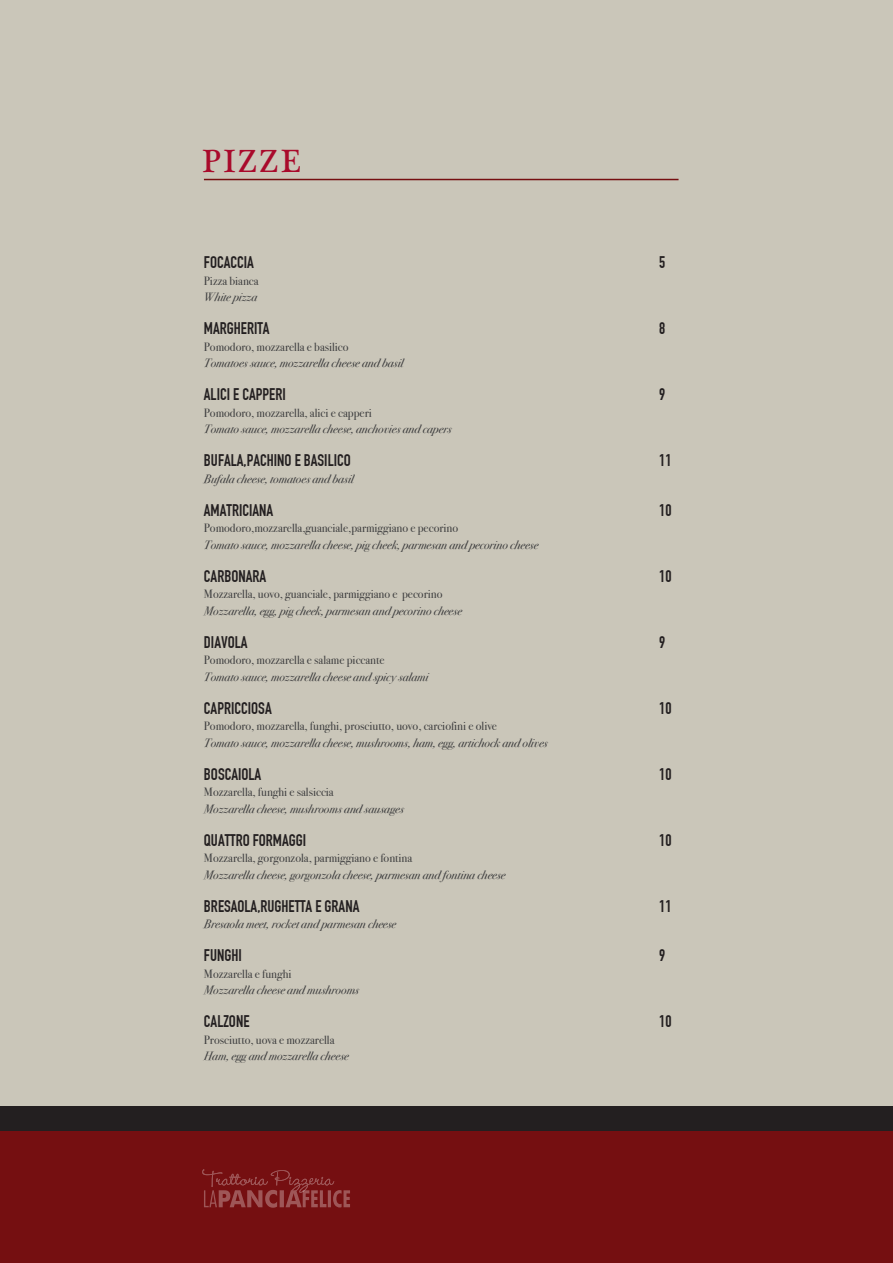
<style>
.page{position:relative;width:893px;height:1263px;background:#cac6b9}
.page>*{position:absolute;margin:0;border:0;box-sizing:border-box;transform-origin:0 0}
.t1{font:33px "Plantagenet Cherokee";letter-spacing:.075em;color:#a90a2b}
.t2{font:700 16.5px "DIN Condensed";color:#231f20}
.t3{font:italic 12px "Bodoni Svty Two OSITCTT";color:#3e3e3f}
.t4{font:12px "Bodoni Svty Two OSITCTT";color:#3e3e3f}
</style>
<div class="page">
<div style="left:0;top:1128px;width:893px;height:135px;background:#750f11"></div>
<div style="left:0;top:1106px;width:893px;height:24px;background:#231f20"></div>
<svg style="left:202px;top:1169px;width:148px;height:39px"></svg>
<hr style="left:204px;top:179px;width:474px;height:1px;background:#750f11">
<h1 class="t1" style="left:202px;top:142px;width:100px">PIZZE</h1>
<h2 class="t2" style="left:204px;top:253px;width:52px">FOCACCIA</h2>
<p class="t4" style="left:204px;top:273px;width:56px">Pizza bianca</p>
<p class="t3" style="left:204px;top:290px;width:55px">White pizza</p>
<h2 class="t2" style="left:204px;top:319px;width:67px">MARGHERITA</h2>
<p class="t4" style="left:204px;top:339px;width:146px">Pomodoro, mozzarella e basilico</p>
<p class="t3" style="left:204px;top:356px;width:201px">Tomatoes sauce, mozzarella cheese and basil</p>
<h2 class="t2" style="left:204px;top:385px;width:83px">ALICI E CAPPERI</h2>
<p class="t4" style="left:204px;top:405px;width:169px">Pomodoro, mozzarella, alici e capperi</p>
<p class="t3" style="left:204px;top:422px;width:249px">Tomato sauce, mozzarella cheese, anchovies and capers</p>
<h2 class="t2" style="left:204px;top:451px;width:148px">BUFALA,PACHINO E BASILICO</h2>
<p class="t3" style="left:204px;top:471px;width:151px">Bufala cheese, tomatoes and basil</p>
<h2 class="t2" style="left:204px;top:500px;width:71px">AMATRICIANA</h2>
<p class="t4" style="left:204px;top:521px;width:256px">Pomodoro,mozzarella,guanciale,parmiggiano e pecorino</p>
<p class="t3" style="left:204px;top:537px;width:336px">Tomato sauce, mozzarella cheese, pig cheek, parmesan and pecorino cheese</p>
<h2 class="t2" style="left:204px;top:566px;width:64px">CARBONARA</h2>
<p class="t4" style="left:204px;top:587px;width:240px">Mozzarella, uovo, guanciale, parmiggiano e pecorino</p>
<p class="t3" style="left:204px;top:603px;width:259px">Mozzarella, egg, pig cheek, parmesan and pecorino cheese</p>
<h2 class="t2" style="left:204px;top:632px;width:45px">DIAVOLA</h2>
<p class="t4" style="left:204px;top:653px;width:182px">Pomodoro, mozzarella e salame piccante</p>
<p class="t3" style="left:204px;top:669px;width:226px">Tomato sauce, mozzarella cheese and spicy salami</p>
<h2 class="t2" style="left:204px;top:698px;width:69px">CAPRICCIOSA</h2>
<p class="t4" style="left:204px;top:719px;width:295px">Pomodoro, mozzarella, funghi, prosciutto, uovo, carciofini e olive</p>
<p class="t3" style="left:204px;top:735px;width:345px">Tomato sauce, mozzarella cheese, mushrooms, ham, egg, artichock and olives</p>
<h2 class="t2" style="left:204px;top:764px;width:59px">BOSCAIOLA</h2>
<p class="t4" style="left:204px;top:785px;width:131px">Mozzarella, funghi e salsiccia</p>
<p class="t3" style="left:204px;top:801px;width:202px">Mozzarella cheese, mushrooms and sausages</p>
<h2 class="t2" style="left:204px;top:830px;width:104px">QUATTRO FORMAGGI</h2>
<p class="t4" style="left:204px;top:851px;width:210px">Mozzarella, gorgonzola, parmiggiano e fontina</p>
<p class="t3" style="left:204px;top:867px;width:303px">Mozzarella cheese, gorgonzola cheese, parmesan and fontina cheese</p>
<h2 class="t2" style="left:204px;top:896px;width:157px">BRESAOLA,RUGHETTA E GRANA</h2>
<p class="t3" style="left:204px;top:917px;width:194px">Bresaola meet, rocket and parmesan cheese</p>
<h2 class="t2" style="left:204px;top:946px;width:39px">FUNGHI</h2>
<p class="t4" style="left:204px;top:966px;width:89px">Mozzarella e funghi</p>
<p class="t3" style="left:204px;top:983px;width:157px">Mozzarella cheese and mushrooms</p>
<h2 class="t2" style="left:204px;top:1012px;width:47px">CALZONE</h2>
<p class="t4" style="left:204px;top:1032px;width:132px">Prosciutto, uova e mozzarella</p>
<p class="t3" style="left:204px;top:1049px;width:146px">Ham, egg and mozzarella cheese</p>
<h2 class="t2" style="left:659px;top:253px;width:8px">5</h2>
<h2 class="t2" style="left:659px;top:319px;width:8px">8</h2>
<h2 class="t2" style="left:659px;top:385px;width:8px">9</h2>
<h2 class="t2" style="left:659px;top:451px;width:14px">11</h2>
<h2 class="t2" style="left:659px;top:500px;width:14px">10</h2>
<h2 class="t2" style="left:659px;top:566px;width:14px">10</h2>
<h2 class="t2" style="left:659px;top:632px;width:8px">9</h2>
<h2 class="t2" style="left:659px;top:698px;width:14px">10</h2>
<h2 class="t2" style="left:659px;top:764px;width:14px">10</h2>
<h2 class="t2" style="left:659px;top:830px;width:14px">10</h2>
<h2 class="t2" style="left:659px;top:896px;width:14px">11</h2>
<h2 class="t2" style="left:659px;top:946px;width:8px">9</h2>
<h2 class="t2" style="left:659px;top:1012px;width:14px">10</h2>
</div>
